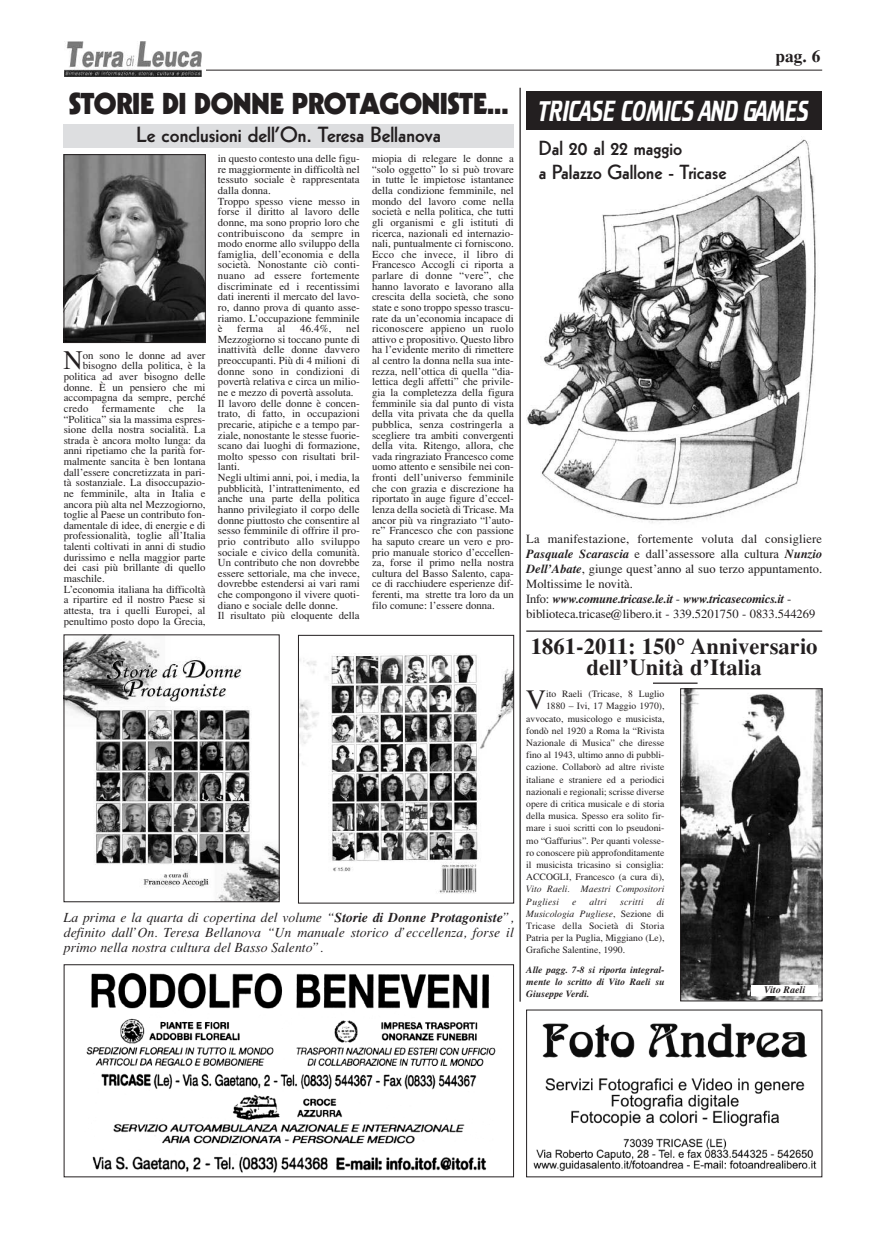
<style>
.page{position:relative;width:886px;height:1241px;background:#fff}
.page>*{position:absolute;margin:0;border:0;box-sizing:border-box;transform-origin:0 0}
.t1{font:900 29.25px "Kabel";letter-spacing:-.02em;color:#231f20}
.t2{font:28px "Times";color:#231f20}
.t3{font:26.75px "Times";color:#231f20}
.t4{font:25.25px "Crillee";color:#fff;scale:.74 1}
.t5{font:700 22.75px/21.5px "Times";color:#231f20;text-align:center}
.t6{font:800 21.25px "Kabel";color:#231f20}
.t7{font:800 19.75px/23.8px "Kabel";color:#231f20}
.t8{font:700 17.5px "Times";color:#231f20}
.t9{font:italic 13.75px/15px "Times";color:#231f20;text-align:justify}
.t10{font:12.5px/15px "Times";color:#231f20}
.t11{font:10.75px/10.6px "Times";color:#231f20}
.t12{font:10.75px "Times";letter-spacing:.02em;color:#231f20}
.t13{font:italic 700 10px "Times";color:#231f20}
.t14{font:9.62px/12.1px "Times";color:#231f20;text-align:right}
.t15{font:italic 700 9.62px/12.1px "Times";color:#231f20;text-align:justify}
.t16{font:italic 9.62px/12.1px "Times";color:#231f20}
.t17{font:italic 9.62px "Times";letter-spacing:.02em;color:#231f20}
.s1{font-weight:700}
.s2{font-weight:700;font-style:italic}
.s3{font-style:italic}
</style>
<div class="page">
<img style="left:65px;top:41px;width:136px;height:36px">
<hr style="left:206px;top:70px;width:616px;height:1px;background:#231f20">
<div style="left:64px;top:125px;width:450px;height:23px;background:#dddee0"></div>
<img style="left:86px;top:972px;width:410px;height:201px">
<div style="left:64px;top:964px;width:450px;height:212px;border:1px solid #231f20"></div>
<img style="left:533px;top:1023px;width:284px;height:149px">
<img style="left:66px;top:156px;width:138px;height:185px">
<div style="left:64px;top:154px;width:142px;height:189px;border:1px solid #231f20"></div>
<img style="left:66px;top:636px;width:211px;height:263px">
<img style="left:300px;top:653px;width:212px;height:241px">
<div style="left:298px;top:635px;width:216px;height:268px;border:1px solid #231f20"></div>
<img style="left:682px;top:690px;width:138px;height:308px">
<div style="left:680px;top:688px;width:142px;height:312px;border:1px solid #231f20"></div>
<div style="left:751px;top:984px;width:67px;height:11px;background:#fff"></div>
<hr style="left:519px;top:88px;width:2px;height:913px;background:#231f20">
<img style="left:526px;top:139px;width:290px;height:384px">
<div style="left:526px;top:91px;width:296px;height:38px;background:#231f20"></div>
<hr style="left:526px;top:630px;width:296px;height:1px;background:#231f20">
<hr style="left:653px;top:682px;width:44px;height:1px;background:#231f20">
<h1 class="t1" style="left:69px;top:93px;width:442px">STORIE DI DONNE PROTAGONISTE...</h1>
<h3 class="t6" style="left:137px;top:127px;width:306px">Le conclusioni dell’On. Teresa Bellanova</h3>
<p class="t11" style="left:218px;top:153px;width:143px">in questo contesto una delle figu&shy;re maggiormente in difficoltà nel tessuto sociale è rappresentata dalla donna.<br>Troppo spesso viene messo in forse il diritto al lavoro delle donne, ma sono proprio loro che contribuiscono da sempre in modo enorme allo sviluppo della famiglia, dell’economia e della società. Nonostante ciò conti&shy;nuano ad essere fortemente discriminate ed i recentissimi dati inerenti il mercato del lavo&shy;ro, danno prova di quanto asse&shy;riamo. L’occupazione femminile è</p>
<p class="t11" style="left:372px;top:153px;width:143px;text-align:justify">miopia di relegare le donne a “solo oggetto” lo si può trovare in tutte le impietose istantanee della condizione femminile, nel mondo del lavoro come nella società e nella politica, che tutti gli organismi e gli istituti di ricerca, nazionali ed internazio&shy;nali, puntualmente ci forniscono.<br>Ecco che invece, il libro di Francesco Accogli ci riporta a parlare di donne “vere”, che hanno lavorato e lavorano alla crescita della società, che sono state e sono troppo spesso trascu&shy;rate da un’economia incapace di riconoscere appieno un ruolo attivo e propositivo. Questo libro ha l’evidente merito di rimettere al centro la donna nella sua inte&shy;rezza, nell’ottica di quella “dia&shy;lettica degli affetti” che privile&shy;gia la completezza della figura femminile sia dal punto di vista della vita privata che da quella pubblica, senza costringerla a scegliere tra ambiti convergenti della vita. Ritengo, allora, che vada ringraziato Francesco come uomo attento e sensibile nei con&shy;fronti dell’universo femminile che con grazia e discrezione ha riportato in auge figure d’eccel&shy;lenza della società di Tricase. Ma ancor più va ringraziato “l’auto&shy;re” Francesco che con passione ha saputo creare un vero e pro&shy;prio manuale storico d’eccellen&shy;za, forse il primo nella nostra cultura del Basso Salento, capa&shy;ce di racchiudere esperienze dif&shy;ferenti, ma strette tra loro da un filo comune: l’essere donna.</p>
<p class="t11" style="left:218px;top:323px;width:143px;text-indent:128px">nel<br>Mezzogiorno si toccano punte di inattività delle donne davvero preoccupanti. Più di 4 milioni di donne sono in condizioni di povertà relativa e circa un milio&shy;ne e mezzo di povertà assoluta.<br>Il lavoro delle donne è concen&shy;trato, di fatto, in occupazioni precarie, atipiche e a tempo par&shy;ziale, nonostante le stesse fuorie&shy;scano dai luoghi di formazione, molto spesso con risultati bril&shy;lanti.<br>Negli ultimi anni, poi, i media, la pubblicità, l’intrattenimento, ed anche una parte della politica hanno privilegiato il corpo delle donne piuttosto che consentire al sesso femminile di offrire il pro&shy;prio contributo allo sviluppo sociale e civico della comunità.<br>Un contributo che non dovrebbe essere settoriale, ma che invece, dovrebbe estendersi ai vari rami che compongono il vivere quoti&shy;diano e sociale delle donne.<br>Il risultato più eloquente della</p>
<p class="t11" style="left:237px;top:323px;width:27px">ferma</p>
<p class="t11" style="left:278px;top:323px;width:9px">al</p>
<p class="t11" style="left:300px;top:323px;width:33px">46.4%,</p>
<h3 class="t3" style="left:64px;top:344px;width:21px">N</h3>
<p class="t11" style="left:83px;top:349px;width:124px">on sono le donne ad aver</p>
<p class="t11" style="left:83px;top:360px;width:124px">bisogno della politica, è la</p>
<p class="t11" style="left:64px;top:371px;width:143px">politica ad aver bisogno delle</p>
<p class="t11" style="left:64px;top:381px;width:143px">donne. È un pensiero che mi</p>
<p class="t11" style="left:64px;top:392px;width:143px">accompagna da sempre, perché</p>
<p class="t11" style="left:64px;top:403px;width:26px">credo</p>
<p class="t12" style="left:102px;top:402px;width:55px">fermamente</p>
<p class="t11" style="left:169px;top:403px;width:17px">che</p>
<p class="t11" style="left:64px;top:403px;width:143px;text-indent:134px">la “Politica” sia la massima espres&shy;sione della nostra socialità. La strada è ancora molto lunga: da anni ripetiamo che la parità for&shy;malmente sancita è ben lontana dall’essere concretizzata in pari&shy;tà sostanziale. La disoccupazio&shy;ne femminile, alta in Italia e ancora più alta nel Mezzogiorno, toglie al Paese un contributo fon&shy;damentale di idee, di energie e di professionalità, toglie all’Italia talenti coltivati in anni di studio durissimo e nella maggior parte dei casi più brillante di quello maschile.<br>L’economia italiana ha difficoltà a ripartire ed il nostro Paese si attesta, tra i quelli Europei, al penultimo posto dopo la Grecia,</p>
<p class="t9" style="left:64px;top:909px;width:452px">La prima e la quarta di copertina del volume “<span class="s1">Storie di Donne Protagoniste</span>”, definito dall’On. Teresa Bellanova “Un manuale storico d’eccellenza, forse il primo nella nostra cultura del Basso Salento”.</p>
<h3 class="t8" style="left:775px;top:46px;width:47px">pag. 6</h3>
<h3 class="t4" style="left:540px;top:97px;width:365px">TRICASE COMICS AND GAMES</h3>
<h3 class="t7" style="left:539px;top:137px;width:189px">Dal 20 al 22 maggio<br>a Palazzo Gallone - Tricase</h3>
<p class="t10" style="left:526px;top:531px;width:297px">La manifestazione, fortemente voluta dal consigliere <span class="s2">Pasquale Scarascia</span> e dall’assessore alla cultura <span class="s2">Nunzio Dell’Abate</span>, giunge quest’anno al suo terzo appuntamento.<br>Moltissime le novità.<br>Info: <span class="s2">www.comune.tricase.le.it</span> - <span class="s2">www.tricasecomics.it</span> - biblioteca.tricase@libero.it - 339.5201750 - 0833.544269</p>
<h3 class="t5" style="left:531px;top:635px;width:288px">1861-2011: 150° Anniversario dell’Unità d’Italia</h3>
<p class="t14" style="left:526px;top:687px;width:140px">ito Raeli (Tricase, 8 Luglio 1880 – Ivi, 17 Maggio 1970), avvocato, musicologo e musicista, fondò nel 1920 a Roma la “Rivista Nazionale di Musica” che diresse fino al 1943, ultimo anno di pubbli&shy;cazione. Collaborò ad altre riviste italiane e straniere ed a periodici nazionali e regionali; scrisse diverse opere di critica musicale e di storia della musica. Spesso era solito fir&shy;mare i suoi scritti con lo pseudoni&shy;mo “Gaffurius”. Per quanti volesse&shy;ro conoscere più approfonditamente il musicista tricasino si consiglia:<br>ACCOGLI, Francesco (a cura di),</p>
<p class="t16" style="left:526px;top:882px;width:140px">Vito Raeli. Maestri Compositori<br>Pugliesi</p>
<h2 class="t2" style="left:526px;top:683px;width:22px">V</h2>
<p class="t14" style="left:526px;top:895px;width:140px;text-align:justify;text-indent:130px"><span class="s3">di Musicologia Pugliese</span>, Sezione di Tricase della Società di Storia Patria per la Puglia, Miggiano (Le), Grafiche Salentine, 1990.</p>
<p class="t15" style="left:526px;top:963px;width:140px">Alle pagg. 7-8 si riporta integral&shy;mente lo scritto di Vito Raeli su Giuseppe Verdi.</p>
<p class="t16" style="left:572px;top:895px;width:6px">e</p>
<p class="t16" style="left:590px;top:895px;width:19px">altri</p>
<p class="t17" style="left:620px;top:895px;width:25px">scritti</p>
<p class="t13" style="left:764px;top:983px;width:43px">Vito Raeli</p>
</div>
